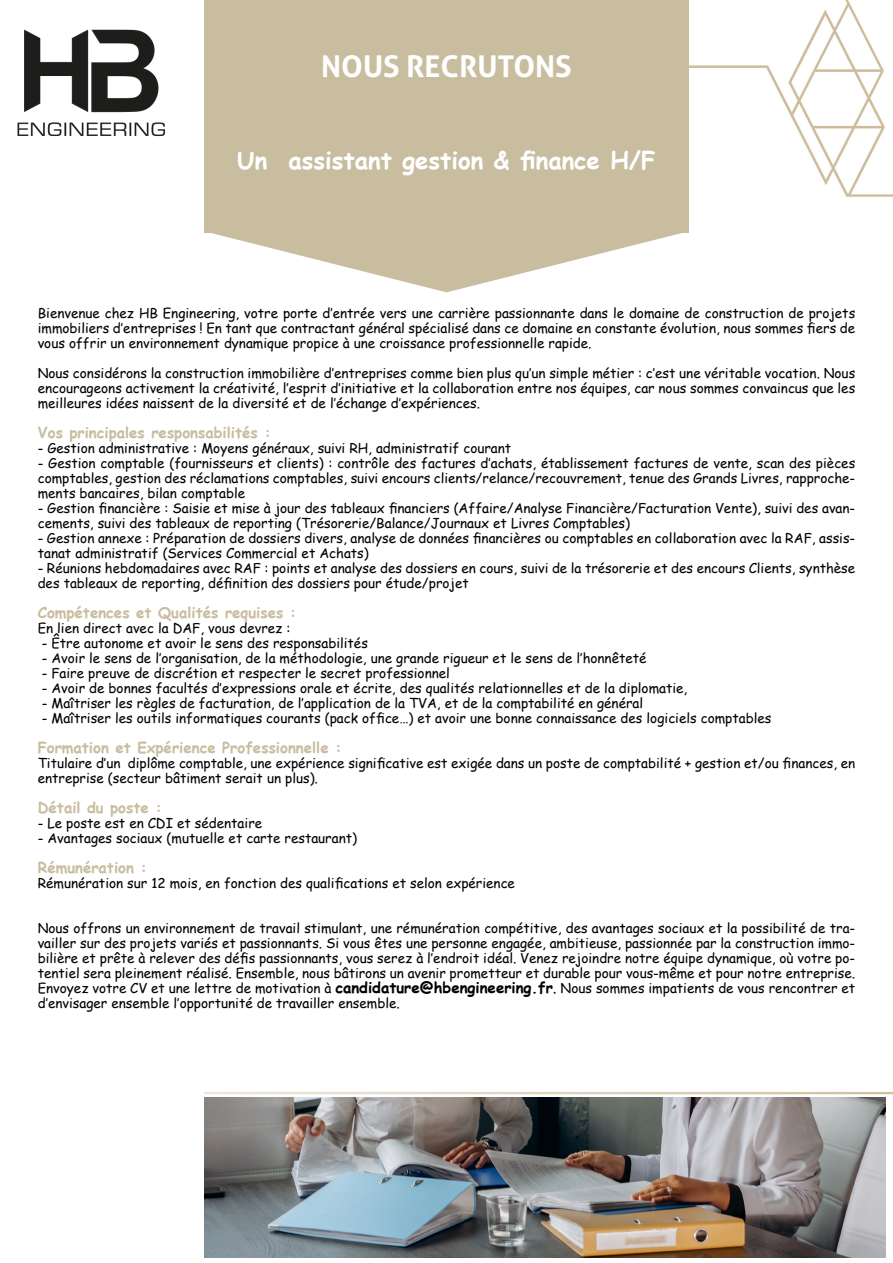
<style>
.page{position:relative;width:893px;height:1263px;background:#fff}
.page>*{position:absolute;margin:0;border:0;box-sizing:border-box;transform-origin:0 0}
.t1{font:700 30px "Aller";color:#fff}
.t2{font:700 24px "Comic Sans MS";color:#fff}
.t3{font:700 15px "Comic Sans MS";color:#c9bda0}
.t4{font:13.5px/15px "Comic Sans MS";color:#000;text-align:justify}
.s1{font-weight:700;font-size:15px}
.s2{font-size:15px}
</style>
<div class="page">
<img style="left:204px;top:1091px;width:689px;height:146px">
<img style="left:688px;top:0;width:205px;height:215px">
<div style="left:204px;top:0;width:484px;height:232px;background:#c9bda0"></div>
<svg style="left:204px;top:232px;width:484px;height:60px"></svg>
<img style="left:17px;top:29px;width:148px;height:107px">
<img style="left:204px;top:1097px;width:681px;height:161px">
<h1 class="t1" style="left:321px;top:47px;width:252px">NOUS RECRUTONS</h1>
<h2 class="t2" style="left:237px;top:143px;width:420px">Un assistant gestion &amp; finance H/F</h2>
<p class="t4" style="left:38px;top:305px;width:819px">Bienvenue chez HB Engineering, votre porte d’entrée vers une carrière passionnante dans le domaine de construction de projets immobiliers d’entreprises ! En tant que contractant général spécialisé dans ce domaine en constante évolution, nous sommes fiers de vous offrir un environnement dynamique propice à une croissance professionnelle rapide.</p>
<p class="t4" style="left:38px;top:365px;width:819px">Nous considérons la construction immobilière d’entreprises comme bien plus qu’un simple métier : c’est une véritable vocation. Nous encourageons activement la créativité, l’esprit d’initiative et la collaboration entre nos équipes, car nous sommes convaincus que les meilleures idées naissent de la diversité et de l’échange d’expériences.</p>
<p class="t3" style="left:38px;top:421px;width:235px">Vos principales responsabilités :</p>
<p class="t4" style="left:38px;top:440px;width:475px">- Gestion administrative : Moyens généraux, suivi RH, administratif courant</p>
<p class="t4" style="left:38px;top:455px;width:819px">- Gestion comptable (fournisseurs et clients) : contrôle des factures d’achats, établissement factures de vente, scan des pièces comptables, gestion des réclamations comptables, suivi encours clients/relance/recouvrement, tenue des Grands Livres, rapproche&shy;ments bancaires, bilan comptable</p>
<p class="t4" style="left:38px;top:500px;width:819px">- Gestion financière : Saisie et mise à jour des tableaux financiers (Affaire/Analyse Financière/Facturation Vente), suivi des avan&shy;cements, suivi des tableaux de reporting (Trésorerie/Balance/Journaux et Livres Comptables)</p>
<p class="t4" style="left:38px;top:530px;width:819px">- Gestion annexe : Préparation de dossiers divers, analyse de données financières ou comptables en collaboration avec la RAF, assis&shy;tanat administratif (Services Commercial et Achats)</p>
<p class="t4" style="left:38px;top:560px;width:819px">- Réunions hebdomadaires avec RAF : points et analyse des dossiers en cours, suivi de la trésorerie et des encours Clients, synthèse des tableaux de reporting, définition des dossiers pour étude/projet</p>
<p class="t3" style="left:38px;top:601px;width:260px">Compétences et Qualités requises :</p>
<p class="t4" style="left:38px;top:620px;width:254px">En lien direct avec la DAF, vous devrez :</p>
<p class="t4" style="left:42px;top:635px;width:328px">- Être autonome et avoir le sens des responsabilités</p>
<p class="t4" style="left:42px;top:650px;width:606px">- Avoir le sens de l’organisation, de la méthodologie, une grande rigueur et le sens de l’honnêteté</p>
<p class="t4" style="left:42px;top:665px;width:410px">- Faire preuve de discrétion et respecter le secret professionnel</p>
<p class="t4" style="left:42px;top:680px;width:647px">- Avoir de bonnes facultés d’expressions orale et écrite, des qualités relationnelles et de la diplomatie,</p>
<p class="t4" style="left:42px;top:695px;width:603px">- Maîtriser les règles de facturation, de l’application de la TVA, et de la comptabilité en général</p>
<p class="t4" style="left:42px;top:710px;width:731px">- Maîtriser les outils informatiques courants (pack office…) et avoir une bonne connaissance des logiciels comptables</p>
<p class="t3" style="left:38px;top:736px;width:306px">Formation et Expérience Professionnelle :</p>
<p class="t4" style="left:38px;top:755px;width:819px">Titulaire d’un diplôme comptable, une expérience significative est exigée dans un poste de comptabilité + gestion et/ou finances, en entreprise (secteur bâtiment serait un plus).</p>
<p class="t3" style="left:38px;top:796px;width:126px">Détail du poste :</p>
<p class="t4" style="left:38px;top:815px;width:226px">- Le poste est en CDI et sédentaire</p>
<p class="t4" style="left:38px;top:830px;width:321px">- Avantages sociaux (mutuelle et carte restaurant)</p>
<p class="t3" style="left:38px;top:856px;width:111px">Rémunération :</p>
<p class="t4" style="left:38px;top:875px;width:479px">Rémunération sur 12 mois, en fonction des qualifications et selon expérience</p>
<p class="t4" style="left:38px;top:920px;width:819px">Nous offrons un environnement de travail stimulant, une rémunération compétitive, des avantages sociaux et la possibilité de tra&shy;vailler sur des projets variés et passionnants. Si vous êtes une personne engagée, ambitieuse, passionnée par la construction immo&shy;bilière et prête à relever des défis passionnants, vous serez à l’endroit idéal. Venez rejoindre notre équipe dynamique, où votre po&shy;tentiel sera pleinement réalisé. Ensemble, nous bâtirons un avenir prometteur et durable pour vous-même et pour notre entreprise.<br>Envoyez votre CV et une lettre de motivation à <span class="s1">candidature@hbengineering.fr</span><span class="s2">.</span> Nous sommes impatients de vous rencontrer et d’envisager ensemble l’opportunité de travailler ensemble.</p>
</div>
